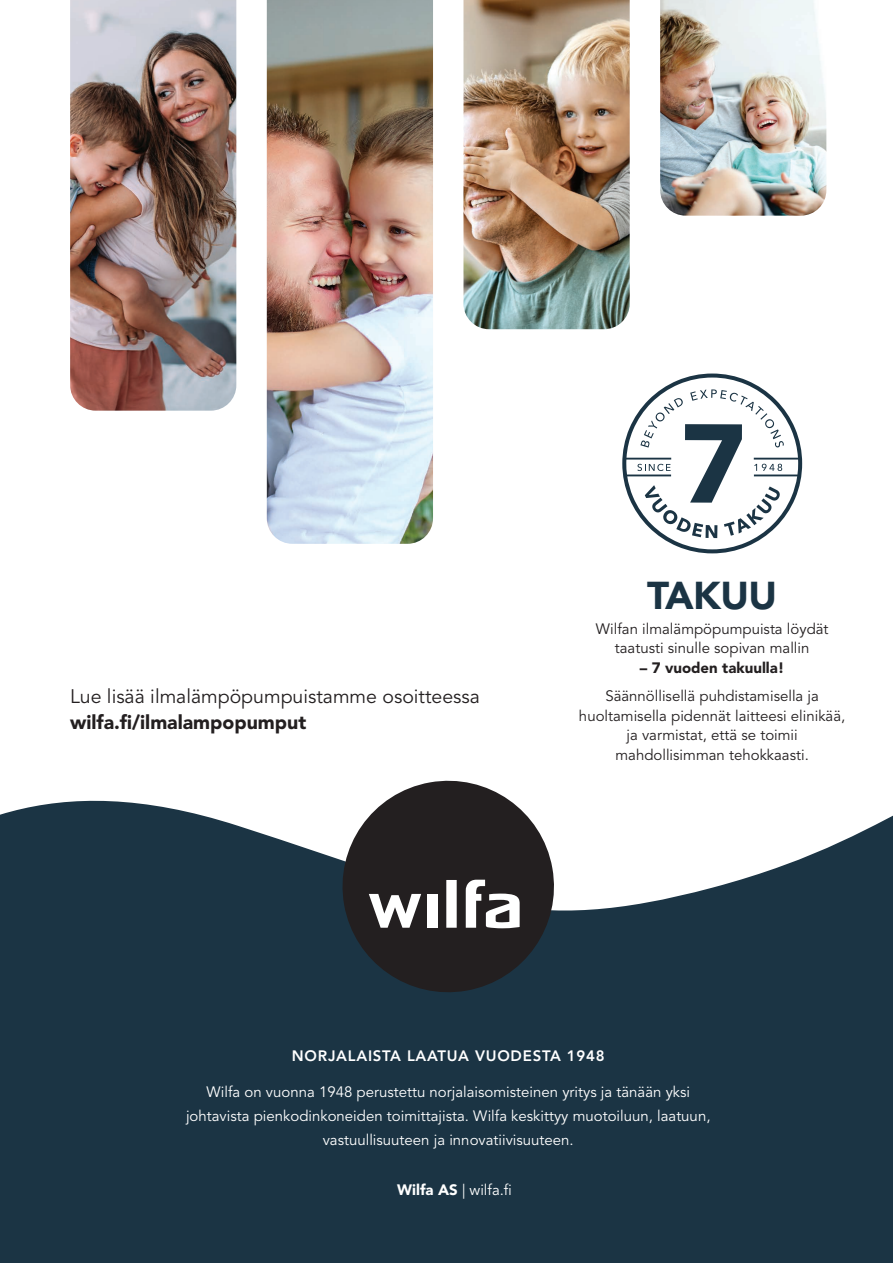
<style>
.page{position:relative;width:893px;height:1263px;background:#fff}
.page>*{position:absolute;margin:0;border:0;box-sizing:border-box;transform-origin:0 0}
.t1{font:900 38.55px "Avenir LT Std";letter-spacing:-.015em;color:#1b3444}
.t2{font:19.5px "Avenir LT Std";color:#231f20}
.t3{font:900 19.5px "Avenir LT Std";color:#231f20}
.t4{font:15px/24px "Avenir LT Std";color:#fff;text-align:center}
.t5{font:15px/19.5px "Avenir LT Std";color:#231f20;text-align:center}
.t6{font:800 15px "Avenir LT Std";letter-spacing:.05em;color:#fff}
.t7{font:900 15px "Avenir LT Std";color:#231f20}
.s1{font-weight:900}
</style>
<div class="page">
<svg style="left:0;top:800px;width:893px;height:463px;background:#2e4553"></svg>
<svg style="left:334px;top:780px;width:228px;height:221px;background:#424448"></svg>
<div style="left:427px;top:894px;width:10px;height:34px;background:#fff"></div>
<div style="left:446px;top:880px;width:11px;height:48px;background:#fff"></div>
<svg style="left:369px;top:894px;width:52px;height:34px"></svg>
<svg style="left:466px;top:880px;width:54px;height:48px"></svg>
<img style="left:70px;top:0;width:166px;height:411px">
<img style="left:267px;top:0;width:166px;height:544px">
<img style="left:463px;top:0;width:167px;height:329px">
<img style="left:660px;top:0;width:166px;height:216px">
<svg style="left:622px;top:373px;width:180px;height:180px"></svg>
<h2 class="t2" style="left:70px;top:685px;width:411px">Lue lisää ilmalämpöpumpuistamme osoitteessa</h2>
<h2 class="t3" style="left:70px;top:710px;width:238px">wilfa.fi/ilmalampopumput</h2>
<h1 class="t1" style="left:647px;top:572px;width:131px">TAKUU</h1>
<p class="t5" style="left:596px;top:619px;width:234px">Wilfan ilmalämpöpumpuista löydät taatusti sinulle sopivan mallin</p>
<p class="t7" style="left:640px;top:658px;width:146px">– 7 vuoden takuulla!</p>
<p class="t5" style="left:579px;top:687px;width:268px">Säännöllisellä puhdistamisella ja huoltamisella pidennät laitteesi elinikää, ja varmistat, että se toimii mahdollisimman tehokkaasti.</p>
<p class="t6" style="left:292px;top:1047px;width:314px">NORJALAISTA LAATUA VUODESTA 1948</p>
<p class="t4" style="left:186px;top:1080px;width:526px">Wilfa on vuonna 1948 perustettu norjalaisomisteinen yritys ja tänään yksi johtavista pienkodinkoneiden toimittajista. Wilfa keskittyy muotoiluun, laatuun, vastuullisuuteen ja innovatiivisuuteen.</p>
<p class="t4" style="left:397px;top:1178px;width:116px"><span class="s1">Wilfa AS</span> | wilfa.fi</p>
</div>
